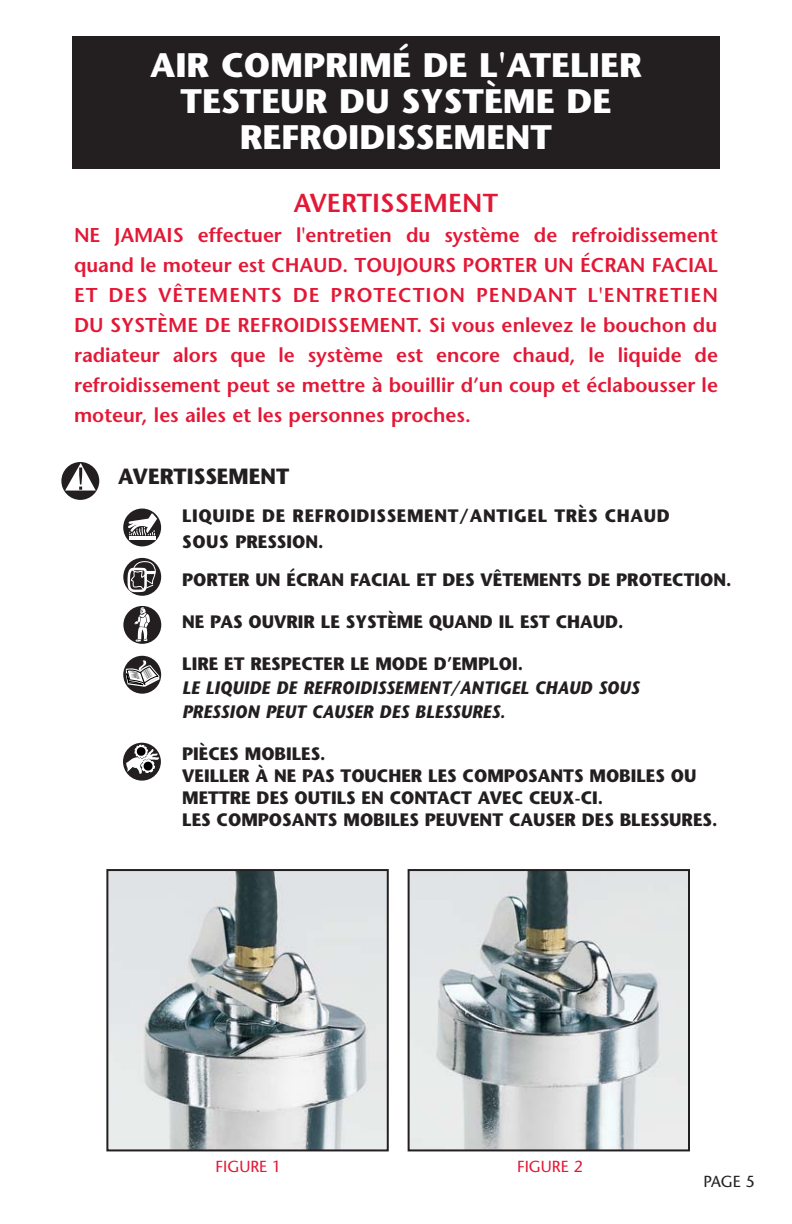
<style>
.page{position:relative;width:792px;height:1224px;background:#fff}
.page>*{position:absolute;margin:0;border:0;box-sizing:border-box;transform-origin:0 0}
.t1{font:700 34px/36px "Stone Sans";color:#fff;text-align:center}
.t2{font:600 26px "Stone Sans";color:#e31836}
.t3{font:700 22px "Stone Sans";color:#231f20;scale:.95 1}
.t4{font:600 20px/30px "Stone Sans";color:#e31836;text-align:justify}
.t5{font:700 18px/22px "Stone Sans";color:#231f20;scale:.95 1}
.t6{font:italic 700 18px/24px "Stone Sans";color:#231f20;scale:.95 1}
.t7{font:700 18px/26px "Stone Sans";letter-spacing:.04em;color:#231f20;scale:.95 1}
.t8{font:16px "Stone Sans";color:#e31836}
.t9{font:16px "Stone Sans";color:#231f20}
</style>
<div class="page">
<div style="left:72px;top:36px;width:648px;height:132px;background:#231f20"></div>
<div style="left:123px;top:606px;width:38px;height:38px;background:#231f20;border-radius:50%"></div>
<svg style="left:135px;top:607px;width:15px;height:35px"></svg>
<svg style="left:123px;top:656px;width:38px;height:38px"></svg>
<svg style="left:126px;top:660px;width:33px;height:27px"></svg>
<div style="left:123px;top:743px;width:38px;height:38px;background:#231f20;border-radius:50%"></div>
<svg style="left:126px;top:745px;width:33px;height:29px"></svg>
<div style="left:61px;top:462px;width:38px;height:38px;background:#231f20;border-radius:50%"></div>
<svg style="left:65px;top:463px;width:31px;height:28px"></svg>
<div style="left:123px;top:509px;width:38px;height:37px;background:#231f20;border-radius:50%"></div>
<hr style="left:129px;top:536px;width:27px;height:3px;background:#fff">
<svg style="left:128px;top:514px;width:29px;height:22px"></svg>
<svg style="left:123px;top:558px;width:38px;height:38px"></svg>
<svg style="left:128px;top:560px;width:28px;height:34px"></svg>
<img style="left:411px;top:872px;width:276px;height:276px">
<div style="left:408px;top:869px;width:282px;height:282px;border:2px solid #231f20"></div>
<img style="left:109px;top:872px;width:277px;height:276px">
<div style="left:106px;top:869px;width:283px;height:282px;border:2px solid #231f20"></div>
<h1 class="t1" style="left:150px;top:51px;width:493px">AIR COMPRIMÉ DE L'ATELIER<br>TESTEUR DU SYSTÈME DE<br>REFROIDISSEMENT</h1>
<h2 class="t2" style="left:294px;top:193px;width:206px">AVERTISSEMENT</h2>
<p class="t4" style="left:74px;top:222px;width:646px">NE JAMAIS effectuer l'entretien du système de refroidissement quand le moteur est CHAUD. TOUJOURS PORTER UN ÉCRAN FACIAL ET DES VÊTEMENTS DE PROTECTION PENDANT L'ENTRETIEN DU SYSTÈME DE REFROIDISSEMENT. Si vous enlevez le bouchon du radiateur alors que le système est encore chaud, le liquide de refroidissement peut se mettre à bouillir d’un coup et éclabousser le moteur, les ailes et les personnes proches.</p>
<p class="t3" style="left:118px;top:468px;width:181px">AVERTISSEMENT</p>
<p class="t7" style="left:182px;top:505px;width:515px">LIQUIDE DE REFROIDISSEMENT/ANTIGEL TRÈS CHAUD<br>SOUS PRESSION.</p>
<p class="t5" style="left:182px;top:571px;width:580px">PORTER UN ÉCRAN FACIAL ET DES VÊTEMENTS DE PROTECTION.</p>
<p class="t5" style="left:182px;top:613px;width:466px">NE PAS OUVRIR LE SYSTÈME QUAND IL EST CHAUD.</p>
<p class="t5" style="left:182px;top:655px;width:360px">LIRE ET RESPECTER LE MODE D’EMPLOI.</p>
<p class="t6" style="left:182px;top:678px;width:483px">LE LIQUIDE DE REFROIDISSEMENT/ANTIGEL CHAUD SOUS<br>PRESSION PEUT CAUSER DES BLESSURES.</p>
<p class="t5" style="left:182px;top:745px;width:565px">PIÈCES MOBILES.<br>VEILLER À NE PAS TOUCHER LES COMPOSANTS MOBILES OU METTRE DES OUTILS EN CONTACT AVEC CEUX-CI.<br>LES COMPOSANTS MOBILES PEUVENT CAUSER DES BLESSURES.</p>
<p class="t8" style="left:216px;top:1160px;width:67px">FIGURE 1</p>
<p class="t8" style="left:517px;top:1160px;width:67px">FIGURE 2</p>
<p class="t9" style="left:704px;top:1176px;width:53px">PAGE 5</p>
</div>
